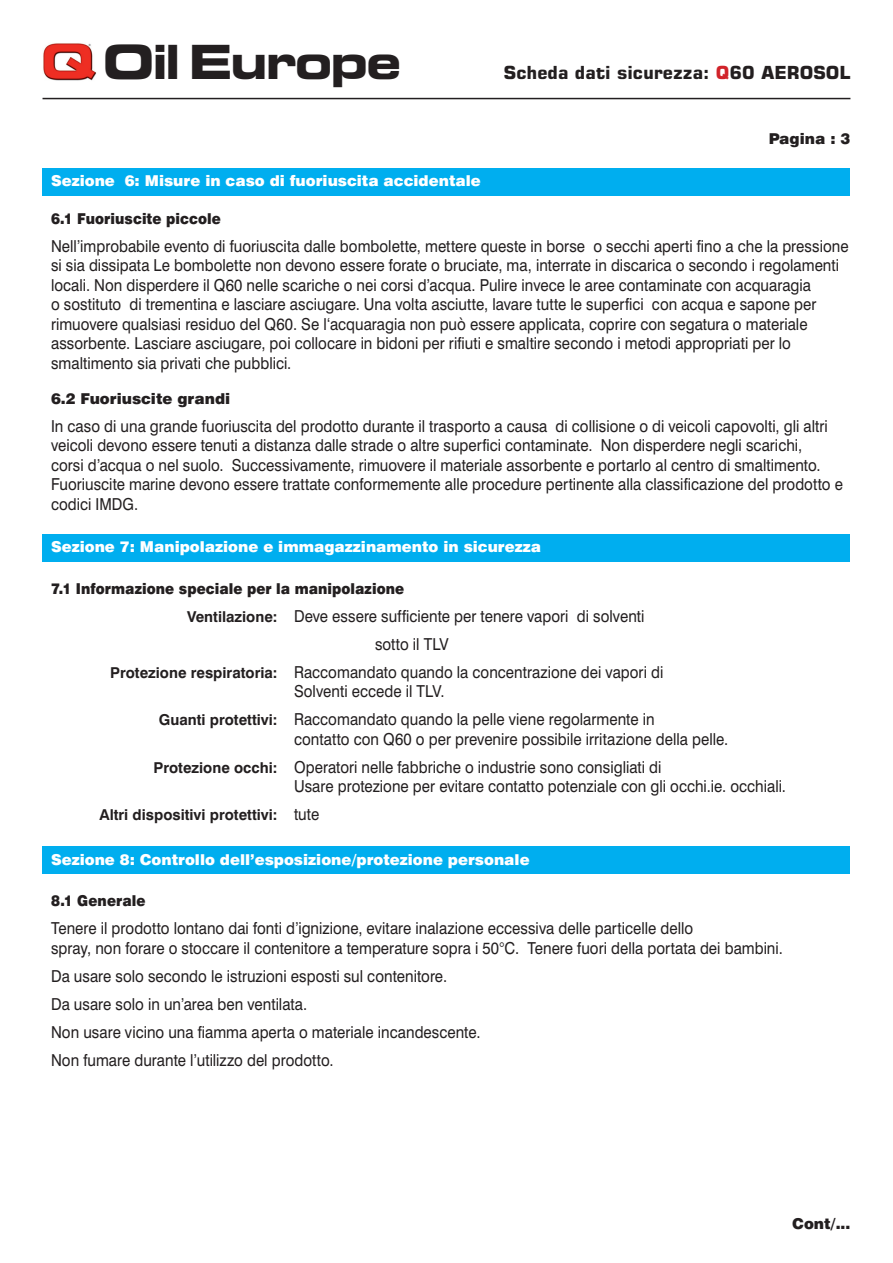
<style>
.page{position:relative;width:893px;height:1263px;background:#fff}
.page>*{position:absolute;margin:0;border:0;box-sizing:border-box;transform-origin:0 0}
.t1{font:700 expanded 46.95px "Square 721 BT";letter-spacing:-.05em;color:#231f20}
.t2{font:700 18px "Square 721 BT";color:#231f20}
.t3{font:16.5px/19.5px "Swiss 721 BT";letter-spacing:.005em;color:#231f20;scale:.91 1}
.t4{font:900 15px "Swiss 721 BT";color:#fff}
.t5{font:900 15px "Swiss 721 BT";color:#231f20;scale:.91 1}
.t6{font:900 15px "Swiss 721 BT";color:#231f20}
.t7{font:700 15px "Swiss 721 BT";color:#231f20}
.s1{color:#d1232a}
.s2{font-weight:700;font-size:15px}
.s3{font-weight:400;font-size:16.5px}
</style>
<div class="page">
<div style="left:43px;top:168px;width:807px;height:28px;background:#00aeef"></div>
<div style="left:43px;top:534px;width:807px;height:27px;background:#00aeef"></div>
<div style="left:43px;top:846px;width:807px;height:28px;background:#00aeef"></div>
<img style="left:43px;top:43px;width:53px;height:38px">
<hr style="left:43px;top:98px;width:807px;height:1px;background:#231f20">
<h1 class="t1" style="left:103px;top:34px;width:300px">Oil Europe</h1>
<p class="t4" style="left:51px;top:172px;width:431px">Sezione 6: Misure in caso di fuoriuscita accidentale</p>
<p class="t2" style="left:504px;top:62px;width:348px">Scheda dati sicurezza: <span class="s1">Q</span>60 AEROSOL</p>
<p class="t6" style="left:769px;top:130px;width:83px">Pagina : 3</p>
<p class="t5" style="left:51px;top:209px;width:188px">6.1 Fuoriuscite piccole</p>
<p class="t3" style="left:51px;top:236px;width:878px">Nell’improbabile evento di fuoriuscita dalle bombolette, mettere queste in borse o secchi aperti fino a che la pressione si sia dissipata Le bombolette non devono essere forate o bruciate, ma, interrate in discarica o secondo i regolamenti locali. Non disperdere il Q60 nelle scariche o nei corsi d’acqua. Pulire invece le aree contaminate con acquaragia<br>o sostituto di trementina e lasciare asciugare. Una volta asciutte, lavare tutte le superfici con acqua e sapone per rimuovere qualsiasi residuo del Q60. Se l‘acquaragia non può essere applicata, coprire con segatura o materiale assorbente. Lasciare asciugare, poi collocare in bidoni per rifiuti e smaltire secondo i metodi appropriati per lo smaltimento sia privati che pubblici.</p>
<p class="t6" style="left:51px;top:389px;width:181px">6.2 Fuoriuscite grandi</p>
<p class="t3" style="left:51px;top:416px;width:872px">In caso di una grande fuoriuscita del prodotto durante il trasporto a causa di collisione o di veicoli capovolti, gli altri veicoli devono essere tenuti a distanza dalle strade o altre superfici contaminate. Non disperdere negli scarichi,<br>corsi d’acqua o nel suolo. Successivamente, rimuovere il materiale assorbente e portarlo al centro di smaltimento.<br>Fuoriuscite marine devono essere trattate conformemente alle procedure pertinente alla classificazione del prodotto e codici IMDG.</p>
<p class="t4" style="left:51px;top:538px;width:492px">Sezione 7: Manipolazione e immagazzinamento in sicurezza</p>
<p class="t5" style="left:51px;top:579px;width:390px">7.1 Informazione speciale per la manipolazione</p>
<p class="t3" style="left:187px;top:606px;width:504px"><span class="s2">Ventilazione:</span> Deve essere sufficiente per tenere vapori di solventi</p>
<p class="t3" style="left:375px;top:634px;width:82px">sotto il TLV</p>
<p class="t3" style="left:110px;top:662px;width:609px"><span class="s2">Protezione respiratoria:</span> Raccomandato quando la concentrazione dei vapori di</p>
<p class="t3" style="left:159px;top:677px;width:546px;line-height:28px;text-indent:135px">Solventi eccede il TLV.<br><span class="s2">Guanti protettivi:</span> Raccomandato quando la pelle viene regolarmente in</p>
<p class="t3" style="left:153px;top:724px;width:633px;line-height:28px;text-indent:141px">contatto con Q60 o per prevenire possibile irritazione della pelle.<br><span class="s2">Protezione occhi:</span> Operatori nelle fabbriche o industrie sono consigliati di</p>
<p class="t3" style="left:294px;top:776px;width:542px">Usare protezione per evitare contatto potenziale con gli occhi.ie. occhiali.</p>
<p class="t7" style="left:99px;top:806px;width:221px">Altri dispositivi protettivi: <span class="s3">tute</span></p>
<p class="t4" style="left:51px;top:850px;width:480px">Sezione 8: Controllo dell’esposizione/protezione personale</p>
<p class="t5" style="left:51px;top:892px;width:105px">8.1 Generale</p>
<p class="t3" style="left:51px;top:918px;width:806px">Tenere il prodotto lontano dai fonti d’ignizione, evitare inalazione eccessiva delle particelle dello<br>spray, non forare o stoccare il contenitore a temperature sopra i 50°C. Tenere fuori della portata dei bambini.</p>
<p class="t3" style="left:51px;top:962px;width:474px;line-height:28px">Da usare solo secondo le istruzioni esposti sul contenitore.<br>Da usare solo in un’area ben ventilata.<br>Non usare vicino una fiamma aperta o materiale incandescente.<br>Non fumare durante l’utilizzo del prodotto.</p>
<p class="t6" style="left:792px;top:1214px;width:60px">Cont/...</p>
</div>
